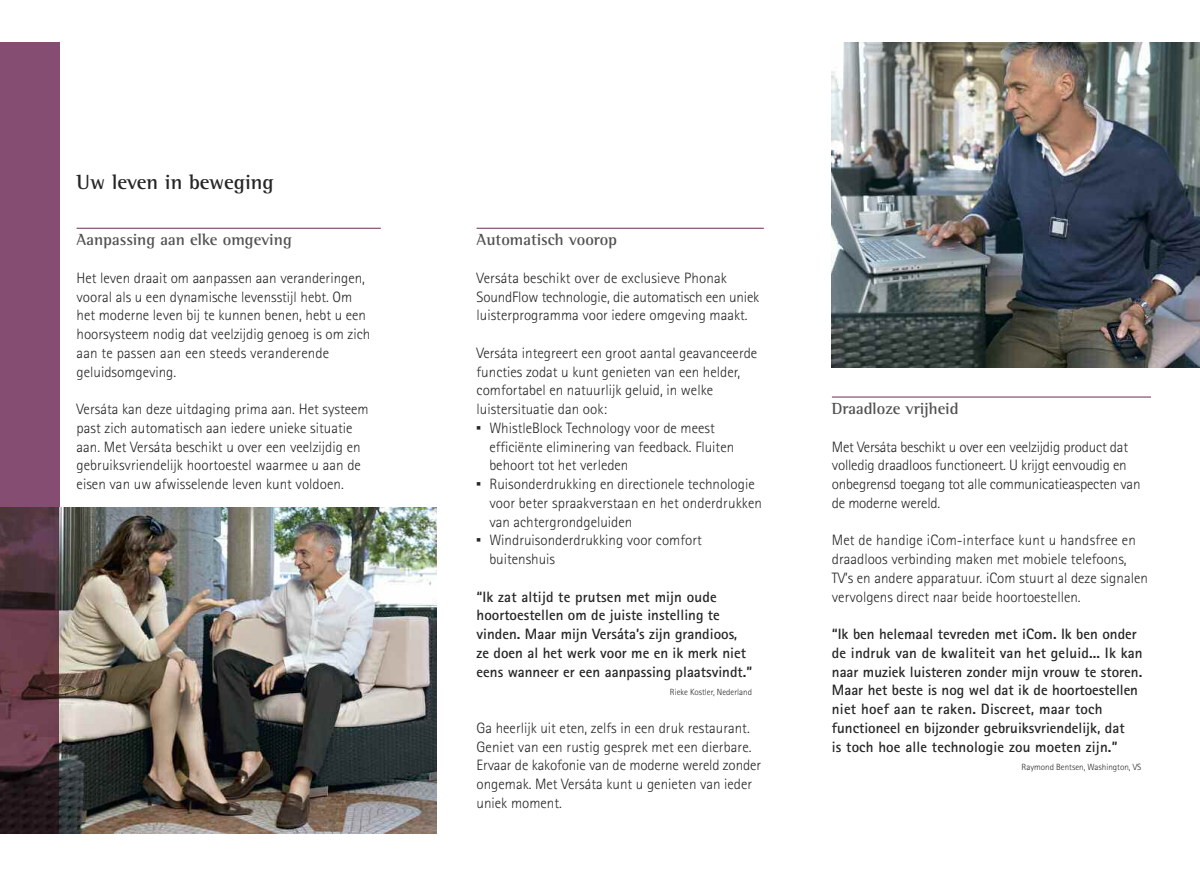
<style>
.page{position:relative;width:1200px;height:893px;background:#fff}
.page>*{position:absolute;margin:0;border:0;box-sizing:border-box;transform-origin:0 0}
.t1{font:700 21px "Rotis Semi Serif";color:#272627}
.t2{font:700 16.5px "Rotis Semi Serif";color:#525152}
.t3{font:300 15px/18.8px "Rotis Sans Serif";color:#272627}
.t4{font:700 15px/18.8px "Rotis Sans Serif";color:#272627}
.t5{font:300 9px "Rotis Sans Serif";color:#272627}
</style>
<div class="page">
<div style="left:0;top:43px;width:60px;height:790px;background:#854d71"></div>
<img style="left:831px;top:43px;width:368px;height:324px">
<img style="left:0;top:508px;width:436px;height:325px">
<hr style="left:476px;top:228px;width:287px;height:1px;background:#854d71">
<hr style="left:831px;top:396px;width:319px;height:2px;background:#854d71">
<hr style="left:77px;top:228px;width:304px;height:1px;background:#854d71">
<h1 class="t1" style="left:77px;top:175px;width:199px">Uw leven in beweging</h1>
<p class="t2" style="left:77px;top:234px;width:217px">Aanpassing aan elke omgeving</p>
<p class="t3" style="left:77px;top:270px;width:295px">Het leven draait om aanpassen aan veranderingen, vooral als u een dynamische levensstijl hebt. Om het moderne leven bij te kunnen benen, hebt u een hoorsysteem nodig dat veelzijdig genoeg is om zich aan te passen aan een steeds veranderende geluidsomgeving.</p>
<p class="t3" style="left:77px;top:401px;width:293px">Versáta kan deze uitdaging prima aan. Het systeem past zich automatisch aan iedere unieke situatie aan. Met Versáta beschikt u over een veelzijdig en gebruiksvriendelijk hoortoestel waarmee u aan de eisen van uw afwisselende leven kunt voldoen.</p>
<p class="t2" style="left:476px;top:234px;width:142px">Automatisch voorop</p>
<p class="t3" style="left:476px;top:270px;width:284px">Versáta beschikt over de exclusieve Phonak<br>SoundFlow technologie, die automatisch een uniek luisterprogramma voor iedere omgeving maakt.</p>
<p class="t3" style="left:476px;top:345px;width:282px">Versáta integreert een groot aantal geavanceerde</p>
<p class="t3" style="left:476px;top:364px;width:265px">functies zodat u kunt genieten van een helder,</p>
<p class="t3" style="left:476px;top:382px;width:238px">comfortabel en natuurlijk geluid, in welke</p>
<p class="t3" style="left:476px;top:401px;width:132px">luistersituatie dan ook:</p>
<p class="t3" style="left:489px;top:420px;width:227px">WhistleBlock Technology voor de meest</p>
<p class="t3" style="left:489px;top:439px;width:246px">efficiënte eliminering van feedback. Fluiten</p>
<p class="t3" style="left:489px;top:457px;width:141px">behoort tot het verleden</p>
<p class="t3" style="left:489px;top:476px;width:267px">Ruisonderdrukking en directionele technologie</p>
<p class="t3" style="left:489px;top:495px;width:274px">voor beter spraakverstaan en het onderdrukken</p>
<p class="t3" style="left:489px;top:514px;width:144px">van achtergrondgeluiden</p>
<p class="t3" style="left:489px;top:532px;width:214px">Windruisonderdrukking voor comfort</p>
<p class="t3" style="left:489px;top:551px;width:67px">buitenshuis</p>
<p class="t4" style="left:476px;top:589px;width:277px">“Ik zat altijd te prutsen met mijn oude hoortoestellen om de juiste instelling te vinden. Maar mijn Versáta’s zijn grandioos, ze doen al het werk voor me en ik merk niet eens wanneer er een aanpassing plaatsvindt.”</p>
<p class="t5" style="left:669px;top:689px;width:84px">Rieke Kostler, Nederland</p>
<p class="t3" style="left:476px;top:720px;width:286px">Ga heerlijk uit eten, zelfs in een druk restaurant.<br>Geniet van een rustig gesprek met een dierbare.<br>Ervaar de kakofonie van de moderne wereld zonder ongemak. Met Versáta kunt u genieten van ieder uniek moment.</p>
<p class="t2" style="left:831px;top:403px;width:128px">Draadloze vrijheid</p>
<p class="t3" style="left:831px;top:439px;width:310px">Met Versáta beschikt u over een veelzijdig product dat volledig draadloos functioneert. U krijgt eenvoudig en onbegrensd toegang tot alle communicatieaspecten van de moderne wereld.</p>
<p class="t3" style="left:831px;top:532px;width:317px">Met de handige iCom-interface kunt u handsfree en draadloos verbinding maken met mobiele telefoons, TV’s en andere apparatuur. iCom stuurt al deze signalen vervolgens direct naar beide hoortoestellen.</p>
<p class="t4" style="left:831px;top:626px;width:312px">“Ik ben helemaal tevreden met iCom. Ik ben onder de indruk van de kwaliteit van het geluid... Ik kan naar muziek luisteren zonder mijn vrouw te storen.<br>Maar het beste is nog wel dat ik de hoortoestellen niet hoef aan te raken. Discreet, maar toch functioneel en bijzonder gebruiksvriendelijk, dat<br>is toch hoe alle technologie zou moeten zijn.”</p>
<p class="t5" style="left:1021px;top:764px;width:121px">Raymond Bentsen, Washington, VS</p>
</div>
